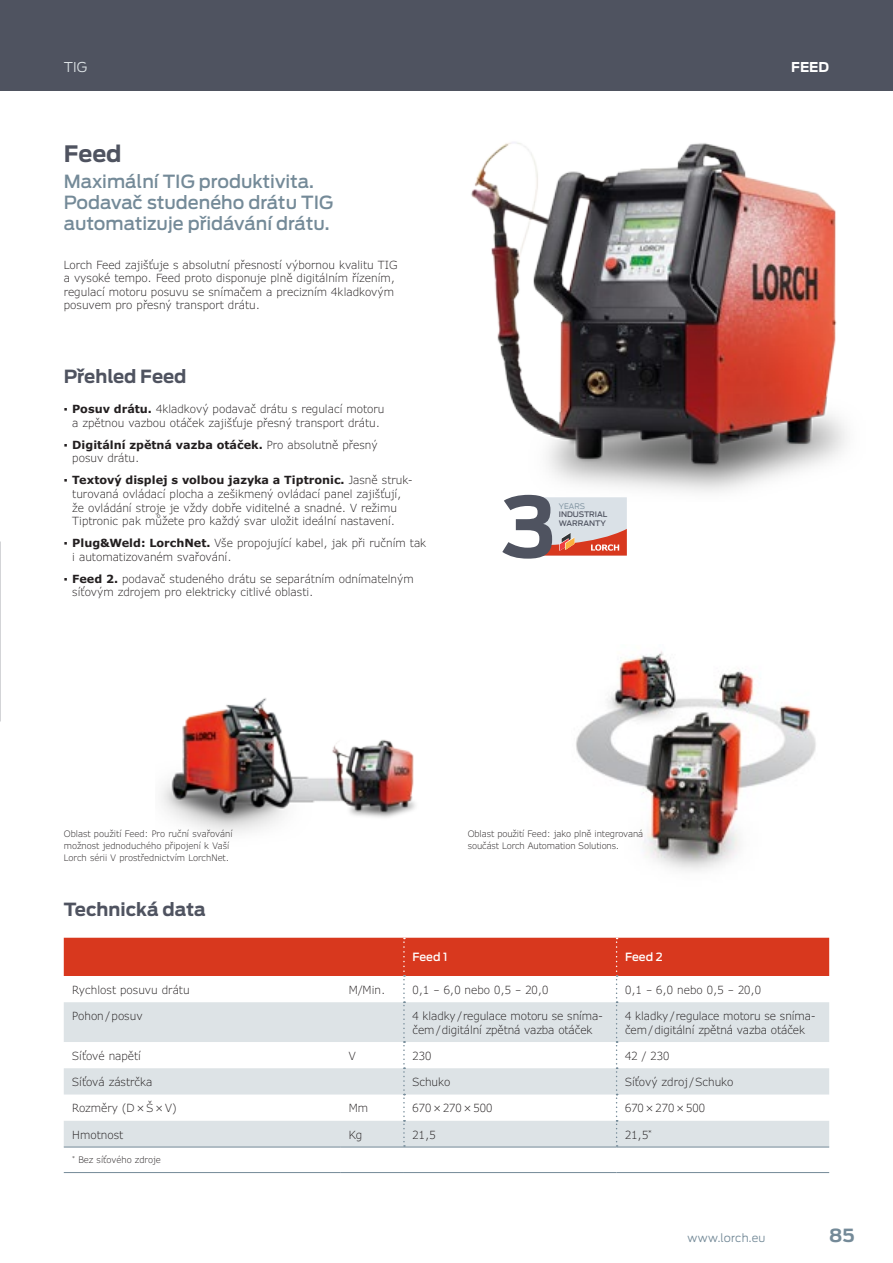
<style>
.page{position:relative;width:893px;height:1263px;background:#fff}
.page>*{position:absolute;margin:0;border:0;box-sizing:border-box;transform-origin:0 0}
.t1{font:700 22.5px "Antenna";color:#4f5360}
.t2{font:500 18px/21px "Antenna";color:#748a98}
.t3{font:700 18px "Antenna";color:#4f5360}
.t4{font:700 18px "Antenna";color:#748a98}
.t5{font:700 13.5px "Antenna";color:#fff}
.t6{font:300 13.5px "Antenna";color:#dde3e6}
.t7{font:300 11.25px/13.5px "Verdana Pro";color:#231f20}
.t8{font:300 11.25px "Antenna";letter-spacing:.015em;color:#748a98}
.t9{font:500 11.25px "Antenna";letter-spacing:-.005em;color:#fff}
.t10{font:300 9px/12px "Verdana Pro";color:#231f20}
.t11{font:500 7.5px/8.9px "Antenna";color:#4f5360}
.t12{font:300 7.5px "Antenna";color:#748a98}
.s1{font-weight:700}
</style>
<div class="page">
<img style="left:402px;top:90px;width:463px;height:405px">
<div style="left:0;top:0;width:893px;height:90px;background:#4f5360"></div>
<img style="left:161px;top:698px;width:255px;height:135px">
<img style="left:576px;top:651px;width:240px;height:220px">
<hr style="left:617px;top:1147px;width:212px;height:1px;background:#748a98">
<svg style="left:64px;top:938px;width:765px;height:209px"></svg>
<hr style="left:64px;top:1147px;width:276px;height:1px;background:#748a98">
<hr style="left:340px;top:1147px;width:64px;height:1px;background:#748a98">
<hr style="left:404px;top:1147px;width:213px;height:1px;background:#748a98">
<hr style="left:64px;top:1172px;width:276px;height:1px;background:#748a98">
<hr style="left:340px;top:1172px;width:64px;height:1px;background:#748a98">
<hr style="left:404px;top:1172px;width:213px;height:1px;background:#748a98">
<hr style="left:617px;top:1172px;width:212px;height:1px;background:#748a98">
<svg style="left:502px;top:495px;width:125px;height:64px"></svg>
<p class="t6" style="left:64px;top:58px;width:25px">TIG</p>
<p class="t5" style="left:791px;top:57px;width:39px">FEED</p>
<h1 class="t1" style="left:64px;top:137px;width:59px">Feed</h1>
<h2 class="t2" style="left:64px;top:170px;width:271px">Maximální TIG produktivita.<br>Podavač studeného drátu TIG automatizuje přidávání drátu.</h2>
<p class="t7" style="left:64px;top:258px;width:335px">Lorch Feed zajišťuje s absolutní přesností výbornou kvalitu TIG a vysoké tempo. Feed proto disponuje plně digitálním řízením, regulací motoru posuvu se snímačem a precizním 4kladkovým posuvem pro přesný transport drátu.</p>
<h2 class="t3" style="left:64px;top:363px;width:124px">Přehled Feed</h2>
<p class="t7" style="left:64px;top:403px;width:322px;text-align:center">▪ <span class="s1">Posuv drátu.</span> 4kladkový podavač drátu s regulací motoru a zpětnou vazbou otáček zajišťuje přesný transport drátu.</p>
<p class="t7" style="left:72px;top:438px;width:307px;text-indent:-9px">▪ <span class="s1">Digitální zpětná vazba otáček.</span> Pro absolutně přesný posuv drátu.</p>
<p class="t7" style="left:72px;top:474px;width:340px;text-indent:-9px">▪ <span class="s1">Textový displej s volbou jazyka a Tiptronic.</span> Jasně struk&shy;turovaná ovládací plocha a zešikmený ovládací panel zajišťují, že ovládání stroje je vždy dobře viditelné a snadné. V režimu Tiptronic pak můžete pro každý svar uložit ideální nastavení.</p>
<p class="t7" style="left:72px;top:536px;width:356px;text-indent:-9px">▪ <span class="s1">Plug&amp;Weld: LorchNet.</span> Vše propojující kabel, jak při ručním tak i automatizovaném svařování.</p>
<p class="t7" style="left:72px;top:572px;width:343px;text-indent:-9px">▪ <span class="s1">Feed 2.</span> podavač studeného drátu se separátním odnímatelným síťovým zdrojem pro elektricky citlivé oblasti.</p>
<p class="t12" style="left:559px;top:501px;width:28px">YEARS</p>
<p class="t11" style="left:559px;top:510px;width:50px">INDUSTRIAL<br>WARRANTY</p>
<p class="t10" style="left:64px;top:828px;width:170px">Oblast použití Feed: Pro ruční svařování možnost jednoduchého připojení k Vaší<br>Lorch sérii V prostřednictvím LorchNet.</p>
<p class="t10" style="left:468px;top:828px;width:177px">Oblast použití Feed: jako plně integrovaná součást Lorch Automation Solutions.</p>
<h2 class="t3" style="left:64px;top:896px;width:144px">Technická data</h2>
<p class="t9" style="left:412px;top:949px;width:37px">Feed 1</p>
<p class="t9" style="left:625px;top:949px;width:39px">Feed 2</p>
<p class="t7" style="left:72px;top:983px;width:119px">Rychlost posuvu drátu</p>
<p class="t7" style="left:349px;top:983px;width:38px">M/Min.</p>
<p class="t7" style="left:412px;top:983px;width:138px">0,1 – 6,0 nebo 0,5 – 20,0</p>
<p class="t7" style="left:625px;top:983px;width:138px">0,1 – 6,0 nebo 0,5 – 20,0</p>
<p class="t7" style="left:72px;top:1009px;width:72px">Pohon/posuv</p>
<p class="t7" style="left:412px;top:1009px;width:192px">4 kladky/regulace motoru se sníma&shy;čem/digitální zpětná vazba otáček</p>
<p class="t7" style="left:625px;top:1009px;width:192px">4 kladky/regulace motoru se sníma&shy;čem/digitální zpětná vazba otáček</p>
<p class="t7" style="left:72px;top:1049px;width:70px">Síťové napětí</p>
<p class="t7" style="left:349px;top:1049px;width:8px">V</p>
<p class="t7" style="left:412px;top:1049px;width:20px">230</p>
<p class="t7" style="left:625px;top:1049px;width:46px">42 / 230</p>
<p class="t7" style="left:72px;top:1075px;width:82px">Síťová zástrčka</p>
<p class="t7" style="left:412px;top:1075px;width:39px">Schuko</p>
<p class="t7" style="left:625px;top:1075px;width:110px">Síťový zdroj /Schuko</p>
<p class="t7" style="left:72px;top:1101px;width:106px">Rozměry (D×Š×V)</p>
<p class="t7" style="left:349px;top:1101px;width:21px">Mm</p>
<p class="t7" style="left:412px;top:1101px;width:81px">670×270×500</p>
<p class="t7" style="left:625px;top:1101px;width:81px">670×270×500</p>
<p class="t7" style="left:72px;top:1128px;width:52px">Hmotnost</p>
<p class="t7" style="left:349px;top:1128px;width:15px">Kg</p>
<p class="t7" style="left:412px;top:1128px;width:25px">21,5</p>
<p class="t7" style="left:625px;top:1128px;width:28px">21,5<sup>*</sup></p>
<p class="t10" style="left:72px;top:1153px;width:90px"><sup>*</sup> Bez síťového zdroje</p>
<p class="t8" style="left:687px;top:1230px;width:80px">www.lorch.eu</p>
<h2 class="t4" style="left:829px;top:1222px;width:27px">85</h2>
</div>
